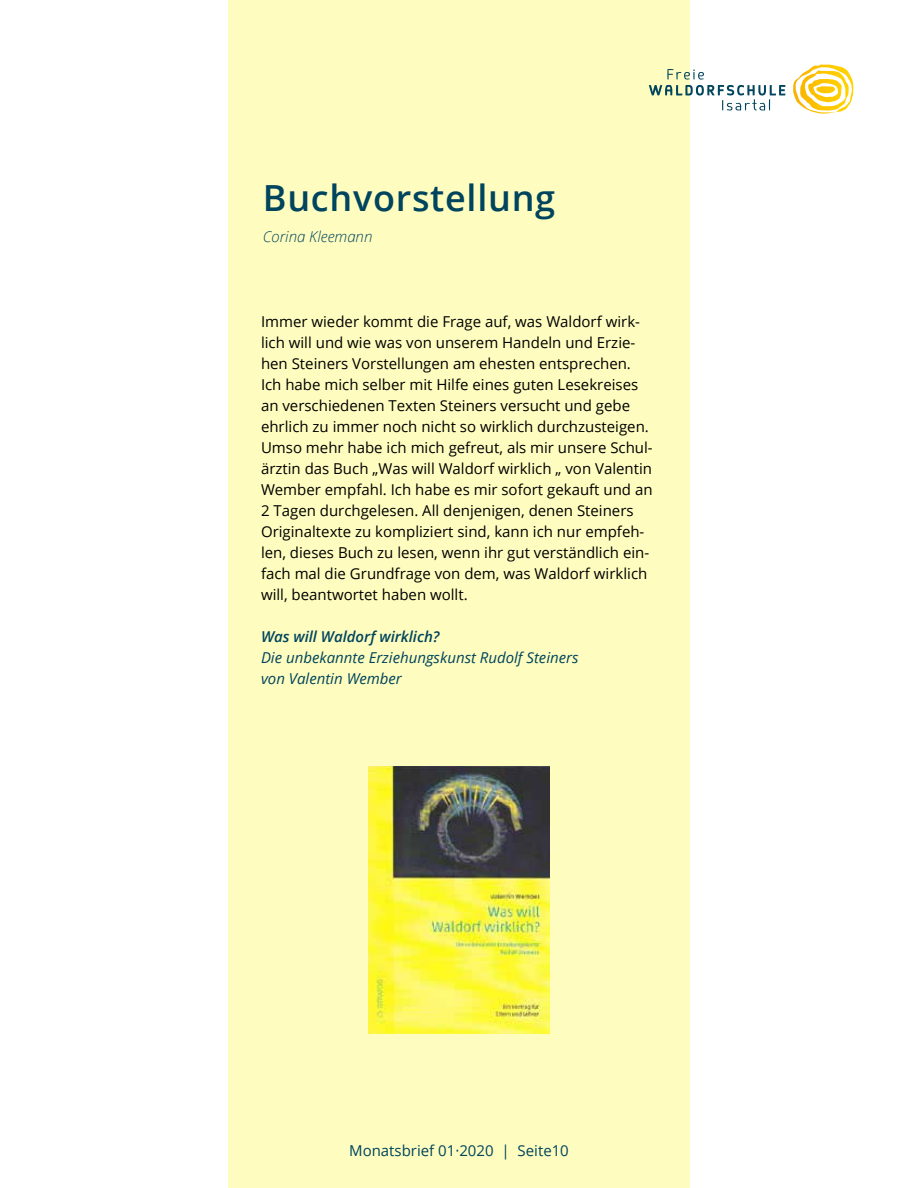
<style>
.page{position:relative;width:918px;height:1188px;background:#fff}
.page>*{position:absolute;margin:0;border:0;box-sizing:border-box;transform-origin:0 0}
.t1{font:600 36px "Open Sans";letter-spacing:.02em;color:#00445d}
.t2{font:15px/21px "Open Sans";color:#000}
.t3{font:italic 15px/21px "Open Sans";color:#00445d}
.t4{font:15px "Open Sans";color:#00445d}
.t5{font:italic 600 15px "Open Sans";color:#00445d}
.t6{font:italic 300 15px "Open Sans";color:#00445d}
</style>
<div class="page">
<div style="left:228px;top:0;width:462px;height:1188px;background:#fefdbf"></div>
<svg style="left:649px;top:69px;width:136px;height:41px"></svg>
<svg style="left:793px;top:65px;width:60px;height:49px"></svg>
<img style="left:369px;top:767px;width:180px;height:267px">
<h1 class="t1" style="left:263px;top:173px;width:294px">Buchvorstellung</h1>
<p class="t6" style="left:263px;top:226px;width:111px">Corina Kleemann</p>
<p class="t2" style="left:261px;top:310px;width:393px">Immer wieder kommt die Frage auf, was Waldorf wirk&shy;lich will und wie was von unserem Handeln und Erzie&shy;hen Steiners Vorstellungen am ehesten entsprechen.<br>Ich habe mich selber mit Hilfe eines guten Lesekreises an verschiedenen Texten Steiners versucht und gebe ehrlich zu immer noch nicht so wirklich durchzusteigen.<br>Umso mehr habe ich mich gefreut, als mir unsere Schul&shy;ärztin das Buch „Was will Waldorf wirklich „ von Valentin Wember empfahl. Ich habe es mir sofort gekauft und an 2 Tagen durchgelesen. All denjenigen, denen Steiners Originaltexte zu kompliziert sind, kann ich nur empfeh&shy;len, dieses Buch zu lesen, wenn ihr gut verständlich ein&shy;fach mal die Grundfrage von dem, was Waldorf wirklich will, beantwortet haben wollt.</p>
<p class="t5" style="left:261px;top:626px;width:180px">Was will Waldorf wirklich?</p>
<p class="t3" style="left:261px;top:646px;width:319px">Die unbekannte Erziehungskunst Rudolf Steiners von Valentin Wember</p>
<p class="t4" style="left:349px;top:1140px;width:221px">Monatsbrief 01·2020 | Seite10</p>
</div>
